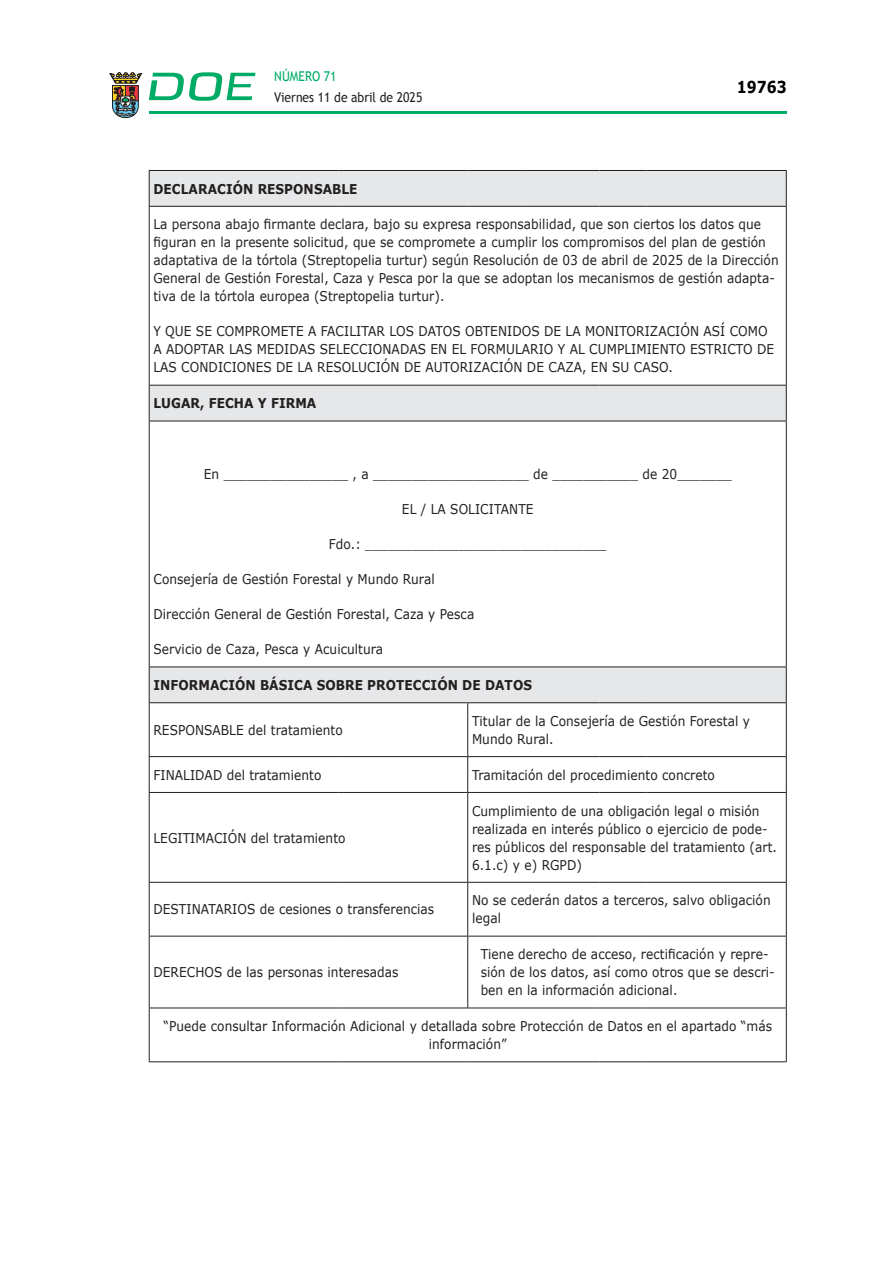
<style>
.page{position:relative;width:893px;height:1263px;background:#fff}
.page>*{position:absolute;margin:0;border:0;box-sizing:border-box;transform-origin:0 0}
.t1{font:700 16.5px "Verdana";color:#000;scale:.85 1}
.CUERPO_DE_TEXTO_TABL{font:13.5px/18px "Verdana";letter-spacing:.005em;color:#231f20;scale:.9 1}
.TABLATITULO{font:700 13.5px "Verdana";letter-spacing:.005em;color:#231f20;scale:.9 1}
.t2{font:13.5px "Trebuchet MS";color:#231f20;scale:.9 1}
.t3{font:13.5px "Trebuchet MS";color:#00ab67;scale:.9 1}
</style>
<div class="page">
<hr style="left:149px;top:111px;width:638px;height:3px;background:#00ab66">
<svg style="left:109px;top:72px;width:33px;height:46px"></svg>
<svg style="left:149px;top:72px;width:106px;height:29px"></svg>
<svg style="left:150px;top:171px;width:636px;height:531px"></svg>
<hr style="left:786px;top:171px;width:1px;height:35px;background:#231f20">
<hr style="left:786px;top:207px;width:1px;height:178px;background:#231f20">
<hr style="left:786px;top:386px;width:1px;height:35px;background:#231f20">
<hr style="left:467px;top:703px;width:1px;height:53px;background:#231f20">
<hr style="left:467px;top:757px;width:1px;height:35px;background:#231f20">
<hr style="left:467px;top:793px;width:1px;height:89px;background:#231f20">
<hr style="left:467px;top:883px;width:1px;height:53px;background:#231f20">
<hr style="left:467px;top:936px;width:1px;height:71px;background:#231f20">
<hr style="left:149px;top:170px;width:190px;height:1px;background:#231f20">
<hr style="left:149px;top:171px;width:1px;height:35px;background:#231f20">
<hr style="left:339px;top:170px;width:129px;height:1px;background:#231f20">
<hr style="left:468px;top:170px;width:53px;height:1px;background:#231f20">
<hr style="left:521px;top:170px;width:79px;height:1px;background:#231f20">
<hr style="left:600px;top:170px;width:46px;height:1px;background:#231f20">
<hr style="left:646px;top:170px;width:141px;height:1px;background:#231f20">
<hr style="left:149px;top:206px;width:190px;height:1px;background:#231f20">
<hr style="left:149px;top:207px;width:1px;height:178px;background:#231f20">
<hr style="left:339px;top:206px;width:129px;height:1px;background:#231f20">
<hr style="left:468px;top:206px;width:53px;height:1px;background:#231f20">
<hr style="left:521px;top:206px;width:79px;height:1px;background:#231f20">
<hr style="left:600px;top:206px;width:46px;height:1px;background:#231f20">
<hr style="left:646px;top:206px;width:141px;height:1px;background:#231f20">
<hr style="left:149px;top:385px;width:190px;height:1px;background:#231f20">
<hr style="left:149px;top:386px;width:1px;height:35px;background:#231f20">
<hr style="left:339px;top:385px;width:129px;height:1px;background:#231f20">
<hr style="left:468px;top:385px;width:53px;height:1px;background:#231f20">
<hr style="left:521px;top:385px;width:79px;height:1px;background:#231f20">
<hr style="left:600px;top:385px;width:46px;height:1px;background:#231f20">
<hr style="left:646px;top:385px;width:141px;height:1px;background:#231f20">
<hr style="left:149px;top:421px;width:190px;height:1px;background:#231f20">
<hr style="left:149px;top:421px;width:1px;height:245px;background:#231f20">
<hr style="left:339px;top:421px;width:129px;height:1px;background:#231f20">
<hr style="left:468px;top:421px;width:53px;height:1px;background:#231f20">
<hr style="left:521px;top:421px;width:79px;height:1px;background:#231f20">
<hr style="left:600px;top:421px;width:46px;height:1px;background:#231f20">
<hr style="left:646px;top:421px;width:141px;height:1px;background:#231f20">
<hr style="left:786px;top:421px;width:1px;height:245px;background:#231f20">
<hr style="left:149px;top:703px;width:1px;height:53px;background:#231f20">
<hr style="left:149px;top:756px;width:190px;height:1px;background:#231f20">
<hr style="left:149px;top:757px;width:1px;height:35px;background:#231f20">
<hr style="left:339px;top:756px;width:129px;height:1px;background:#231f20">
<hr style="left:468px;top:756px;width:53px;height:1px;background:#231f20">
<hr style="left:521px;top:756px;width:79px;height:1px;background:#231f20">
<hr style="left:600px;top:756px;width:46px;height:1px;background:#231f20">
<hr style="left:646px;top:756px;width:141px;height:1px;background:#231f20">
<hr style="left:149px;top:792px;width:190px;height:1px;background:#231f20">
<hr style="left:149px;top:793px;width:1px;height:89px;background:#231f20">
<hr style="left:339px;top:792px;width:129px;height:1px;background:#231f20">
<hr style="left:468px;top:792px;width:53px;height:1px;background:#231f20">
<hr style="left:521px;top:792px;width:79px;height:1px;background:#231f20">
<hr style="left:600px;top:792px;width:46px;height:1px;background:#231f20">
<hr style="left:646px;top:792px;width:141px;height:1px;background:#231f20">
<hr style="left:149px;top:882px;width:190px;height:1px;background:#231f20">
<hr style="left:149px;top:883px;width:1px;height:53px;background:#231f20">
<hr style="left:339px;top:882px;width:129px;height:1px;background:#231f20">
<hr style="left:468px;top:882px;width:53px;height:1px;background:#231f20">
<hr style="left:521px;top:882px;width:79px;height:1px;background:#231f20">
<hr style="left:600px;top:882px;width:46px;height:1px;background:#231f20">
<hr style="left:646px;top:882px;width:141px;height:1px;background:#231f20">
<hr style="left:149px;top:936px;width:190px;height:1px;background:#231f20">
<hr style="left:149px;top:936px;width:1px;height:71px;background:#231f20">
<hr style="left:339px;top:936px;width:129px;height:1px;background:#231f20">
<hr style="left:468px;top:936px;width:53px;height:1px;background:#231f20">
<hr style="left:521px;top:936px;width:79px;height:1px;background:#231f20">
<hr style="left:600px;top:936px;width:46px;height:1px;background:#231f20">
<hr style="left:646px;top:936px;width:141px;height:1px;background:#231f20">
<hr style="left:149px;top:1007px;width:190px;height:1px;background:#231f20">
<hr style="left:149px;top:1008px;width:1px;height:53px;background:#231f20">
<hr style="left:339px;top:1007px;width:129px;height:1px;background:#231f20">
<hr style="left:468px;top:1007px;width:53px;height:1px;background:#231f20">
<hr style="left:521px;top:1007px;width:79px;height:1px;background:#231f20">
<hr style="left:600px;top:1007px;width:46px;height:1px;background:#231f20">
<hr style="left:646px;top:1007px;width:141px;height:1px;background:#231f20">
<hr style="left:149px;top:1061px;width:190px;height:1px;background:#231f20">
<hr style="left:339px;top:1061px;width:129px;height:1px;background:#231f20">
<hr style="left:468px;top:1061px;width:53px;height:1px;background:#231f20">
<hr style="left:521px;top:1061px;width:79px;height:1px;background:#231f20">
<hr style="left:600px;top:1061px;width:46px;height:1px;background:#231f20">
<hr style="left:646px;top:1061px;width:141px;height:1px;background:#231f20">
<hr style="left:786px;top:703px;width:1px;height:53px;background:#231f20">
<hr style="left:786px;top:757px;width:1px;height:35px;background:#231f20">
<hr style="left:786px;top:793px;width:1px;height:89px;background:#231f20">
<hr style="left:786px;top:883px;width:1px;height:53px;background:#231f20">
<hr style="left:786px;top:936px;width:1px;height:71px;background:#231f20">
<hr style="left:786px;top:1008px;width:1px;height:53px;background:#231f20">
<hr style="left:149px;top:666px;width:190px;height:1px;background:#231f20">
<hr style="left:149px;top:667px;width:1px;height:35px;background:#231f20">
<hr style="left:339px;top:666px;width:129px;height:1px;background:#231f20">
<hr style="left:468px;top:666px;width:53px;height:1px;background:#231f20">
<hr style="left:521px;top:666px;width:79px;height:1px;background:#231f20">
<hr style="left:600px;top:666px;width:46px;height:1px;background:#231f20">
<hr style="left:646px;top:666px;width:141px;height:1px;background:#231f20">
<hr style="left:786px;top:667px;width:1px;height:35px;background:#231f20">
<hr style="left:149px;top:702px;width:190px;height:1px;background:#231f20">
<hr style="left:339px;top:702px;width:129px;height:1px;background:#231f20">
<hr style="left:468px;top:702px;width:53px;height:1px;background:#231f20">
<hr style="left:521px;top:702px;width:79px;height:1px;background:#231f20">
<hr style="left:600px;top:702px;width:46px;height:1px;background:#231f20">
<hr style="left:646px;top:702px;width:141px;height:1px;background:#231f20">
<p class="t3" style="left:274px;top:68px;width:71px">NÚMERO 71</p>
<p class="t2" style="left:274px;top:89px;width:166px">Viernes 11 de abril de 2025</p>
<p class="t1" style="left:737px;top:75px;width:60px">19763</p>
<p class="TABLATITULO" style="left:153px;top:179px;width:228px">DECLARACIÓN RESPONSABLE</p>
<p class="CUERPO_DE_TEXTO_TABL" style="left:153px;top:216px;width:696px">La persona abajo firmante declara, bajo su expresa responsabilidad, que son ciertos los datos que figuran en la presente solicitud, que se compromete a cumplir los compromisos del plan de gestión adaptativa de la tórtola (Streptopelia turtur) según Resolución de 03 de abril de 2025 de la Dirección General de Gestión Forestal, Caza y Pesca por la que se adoptan los mecanismos de gestión adapta&shy;tiva de la tórtola europea (Streptopelia turtur).</p>
<p class="CUERPO_DE_TEXTO_TABL" style="left:153px;top:323px;width:691px">Y QUE SE COMPROMETE A FACILITAR LOS DATOS OBTENIDOS DE LA MONITORIZACIÓN ASÍ COMO<br>A ADOPTAR LAS MEDIDAS SELECCIONADAS EN EL FORMULARIO Y AL CUMPLIMIENTO ESTRICTO DE<br>LAS CONDICIONES DE LA RESOLUCIÓN DE AUTORIZACIÓN DE CAZA, EN SU CASO.</p>
<p class="TABLATITULO" style="left:153px;top:394px;width:183px">LUGAR, FECHA Y FIRMA</p>
<p class="CUERPO_DE_TEXTO_TABL" style="left:204px;top:465px;width:588px">En ________________ , a ____________________ de ___________ de 20_______</p>
<p class="CUERPO_DE_TEXTO_TABL" style="left:402px;top:500px;width:148px">EL / LA SOLICITANTE</p>
<p class="CUERPO_DE_TEXTO_TABL" style="left:329px;top:535px;width:310px">Fdo.: _______________________________</p>
<p class="CUERPO_DE_TEXTO_TABL" style="left:153px;top:570px;width:314px">Consejería de Gestión Forestal y Mundo Rural</p>
<p class="CUERPO_DE_TEXTO_TABL" style="left:153px;top:605px;width:358px">Dirección General de Gestión Forestal, Caza y Pesca</p>
<p class="CUERPO_DE_TEXTO_TABL" style="left:153px;top:640px;width:257px">Servicio de Caza, Pesca y Acuicultura</p>
<p class="TABLATITULO" style="left:153px;top:675px;width:422px">INFORMACIÓN BÁSICA SOBRE PROTECCIÓN DE DATOS</p>
<p class="CUERPO_DE_TEXTO_TABL" style="left:153px;top:721px;width:212px">RESPONSABLE del tratamiento</p>
<p class="CUERPO_DE_TEXTO_TABL" style="left:472px;top:712px;width:310px">Titular de la Consejería de Gestión Forestal y<br>Mundo Rural.</p>
<p class="CUERPO_DE_TEXTO_TABL" style="left:153px;top:766px;width:188px">FINALIDAD del tratamiento</p>
<p class="CUERPO_DE_TEXTO_TABL" style="left:472px;top:766px;width:271px">Tramitación del procedimiento concreto</p>
<p class="CUERPO_DE_TEXTO_TABL" style="left:153px;top:829px;width:215px">LEGITIMACIÓN del tratamiento</p>
<p class="CUERPO_DE_TEXTO_TABL" style="left:472px;top:802px;width:340px">Cumplimiento de una obligación legal o misión realizada en interés público o ejercicio de pode&shy;res públicos del responsable del tratamiento (art.<br>6.1.c) y e) RGPD)</p>
<p class="CUERPO_DE_TEXTO_TABL" style="left:153px;top:901px;width:314px">DESTINATARIOS de cesiones o transferencias</p>
<p class="CUERPO_DE_TEXTO_TABL" style="left:472px;top:892px;width:333px">No se cederán datos a terceros, salvo obligación legal</p>
<p class="CUERPO_DE_TEXTO_TABL" style="left:481px;top:945px;width:328px">Tiene derecho de acceso, rectificación y repre&shy;sión de los datos, así como otros que se descri&shy;ben en la información adicional.</p>
<p class="CUERPO_DE_TEXTO_TABL" style="left:163px;top:1017px;width:678px;text-align:center">“Puede consultar Información Adicional y detallada sobre Protección de Datos en el apartado “más información”</p>
<p class="CUERPO_DE_TEXTO_TABL" style="left:153px;top:963px;width:274px">DERECHOS de las personas interesadas</p>
</div>
